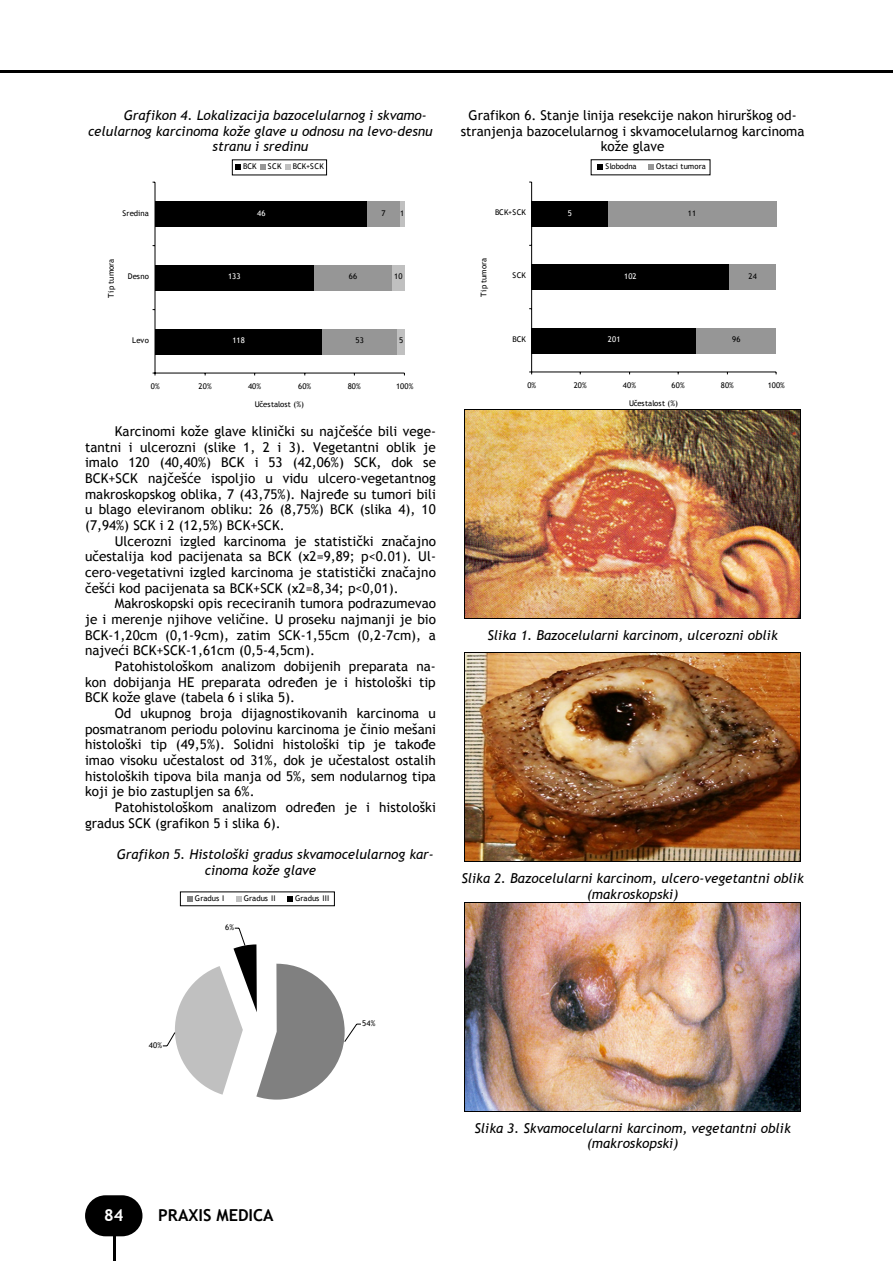
<style>
.page{position:relative;width:893px;height:1263px;background:#fff}
.page>*{position:absolute;margin:0;border:0;box-sizing:border-box;transform-origin:0 0}
.t1{font:700 16.5px "Trebuchet MS";color:#000}
.t2{font:700 16.5px "Trebuchet MS";color:#fff}
.t3{font:13.5px/15.6px "Trebuchet MS";color:#000;text-align:center}
.t4{font:italic 13.5px/15.6px "Trebuchet MS";color:#000;text-align:center}
.t5{font:7.8px "Trebuchet MS";letter-spacing:.01em;color:#000}
.t6{font:7.8px "Trebuchet MS";letter-spacing:.015em;color:#fff}
</style>
<div class="page">
<div style="left:85px;top:1195px;width:57px;height:41px;background:#000;border-radius:21px"></div>
<hr style="left:113px;top:1235px;width:2px;height:26px;background:#000">
<hr style="left:0;top:70px;width:893px;height:2px;background:#000">
<div style="left:155px;top:329px;width:167px;height:25px;background:#000"></div>
<div style="left:155px;top:265px;width:159px;height:26px;background:#000"></div>
<div style="left:155px;top:202px;width:213px;height:25px;background:#000"></div>
<div style="left:322px;top:329px;width:75px;height:25px;background:#969696"></div>
<div style="left:314px;top:265px;width:78px;height:26px;background:#969696"></div>
<div style="left:368px;top:202px;width:32px;height:25px;background:#969696"></div>
<div style="left:397px;top:329px;width:7px;height:25px;background:#c0c0c0"></div>
<div style="left:392px;top:265px;width:12px;height:26px;background:#c0c0c0"></div>
<hr style="left:400px;top:202px;width:4px;height:25px;background:#c0c0c0">
<hr style="left:155px;top:373px;width:249px;height:1px;background:#000">
<hr style="left:155px;top:182px;width:1px;height:191px;background:#000">
<svg style="left:235px;top:165px;width:6px;height:5px"></svg>
<svg style="left:260px;top:165px;width:6px;height:5px"></svg>
<svg style="left:285px;top:165px;width:5px;height:5px"></svg>
<svg style="left:163px;top:928px;width:198px;height:172px"></svg>
<svg style="left:187px;top:896px;width:5px;height:6px"></svg>
<svg style="left:236px;top:896px;width:5px;height:6px"></svg>
<svg style="left:287px;top:896px;width:6px;height:6px"></svg>
<div style="left:532px;top:328px;width:165px;height:25px;background:#000"></div>
<div style="left:532px;top:265px;width:197px;height:25px;background:#000"></div>
<div style="left:532px;top:201px;width:76px;height:26px;background:#000"></div>
<div style="left:697px;top:328px;width:79px;height:25px;background:#969696"></div>
<div style="left:729px;top:265px;width:47px;height:25px;background:#969696"></div>
<div style="left:608px;top:201px;width:168px;height:26px;background:#969696"></div>
<hr style="left:532px;top:372px;width:244px;height:1px;background:#000">
<hr style="left:531px;top:182px;width:1px;height:190px;background:#000">
<svg style="left:598px;top:165px;width:5px;height:5px"></svg>
<svg style="left:648px;top:165px;width:5px;height:5px"></svg>
<img style="left:465px;top:410px;width:335px;height:208px">
<hr style="left:464px;top:409px;width:337px;height:1px;background:#000">
<hr style="left:464px;top:410px;width:1px;height:208px;background:#000">
<hr style="left:800px;top:410px;width:1px;height:208px;background:#000">
<hr style="left:464px;top:618px;width:337px;height:1px;background:#000">
<img style="left:465px;top:653px;width:335px;height:208px">
<hr style="left:464px;top:652px;width:337px;height:1px;background:#000">
<hr style="left:464px;top:653px;width:1px;height:208px;background:#000">
<hr style="left:800px;top:653px;width:1px;height:208px;background:#000">
<hr style="left:464px;top:861px;width:337px;height:1px;background:#000">
<img style="left:465px;top:903px;width:335px;height:208px">
<hr style="left:464px;top:902px;width:337px;height:1px;background:#000">
<hr style="left:464px;top:903px;width:1px;height:208px;background:#000">
<hr style="left:800px;top:903px;width:1px;height:208px;background:#000">
<hr style="left:464px;top:1111px;width:337px;height:1px;background:#000">
<p class="t4" style="left:124px;top:107px;width:305px">Grafikon 4. Lokalizacija bazocelularnog i skvamo-</p>
<p class="t4" style="left:88px;top:123px;width:346px">celularnog karcinoma kože glave u odnosu na levo-desnu</p>
<p class="t4" style="left:212px;top:139px;width:97px">stranu i sredinu</p>
<p class="t3" style="left:461px;top:107px;width:345px">Grafikon 6. Stanje linija resekcije nakon hirurškog od&shy;stranjenja bazocelularnog i skvamocelularnog karcinoma kože glave</p>
<p class="t5" style="left:243px;top:162px;width:15px">BCK</p>
<p class="t5" style="left:268px;top:162px;width:15px">SCK</p>
<p class="t5" style="left:293px;top:162px;width:33px">BCK+SCK</p>
<p class="t5" style="left:605px;top:162px;width:33px">Slobodna</p>
<p class="t5" style="left:656px;top:162px;width:51px">Ostaci tumora</p>
<p class="t5" style="left:122px;top:209px;width:28px">Sredina</p>
<p class="t6" style="left:257px;top:209px;width:10px">46</p>
<p class="t5" style="left:382px;top:209px;width:6px">7</p>
<p class="t5" style="left:400px;top:209px;width:6px">1</p>
<p class="t5" style="left:495px;top:208px;width:32px">BCK+SCK</p>
<p class="t6" style="left:568px;top:208px;width:6px">5</p>
<p class="t5" style="left:688px;top:208px;width:10px">11</p>
<p class="t5" style="left:106px;top:298px;width:41px;rotate:-90deg">Tip tumora</p>
<p class="t5" style="left:128px;top:272px;width:23px">Desno</p>
<p class="t6" style="left:228px;top:272px;width:14px">133</p>
<p class="t5" style="left:349px;top:272px;width:10px">66</p>
<p class="t5" style="left:394px;top:272px;width:10px">10</p>
<p class="t5" style="left:479px;top:297px;width:41px;rotate:-90deg">Tip tumora</p>
<p class="t5" style="left:512px;top:271px;width:15px">SCK</p>
<p class="t6" style="left:624px;top:272px;width:14px">102</p>
<p class="t5" style="left:748px;top:272px;width:10px">24</p>
<p class="t5" style="left:132px;top:335px;width:18px">Levo</p>
<p class="t6" style="left:232px;top:336px;width:14px">118</p>
<p class="t5" style="left:355px;top:336px;width:10px">53</p>
<p class="t5" style="left:399px;top:336px;width:6px">5</p>
<p class="t5" style="left:512px;top:334px;width:15px">BCK</p>
<p class="t6" style="left:608px;top:335px;width:14px">201</p>
<p class="t5" style="left:732px;top:335px;width:10px">96</p>
<p class="t5" style="left:151px;top:381px;width:10px">0%</p>
<p class="t5" style="left:199px;top:381px;width:15px">20%</p>
<p class="t5" style="left:248px;top:381px;width:15px">40%</p>
<p class="t5" style="left:298px;top:381px;width:15px">60%</p>
<p class="t5" style="left:348px;top:381px;width:15px">80%</p>
<p class="t5" style="left:396px;top:381px;width:19px">100%</p>
<p class="t5" style="left:527px;top:380px;width:10px">0%</p>
<p class="t5" style="left:574px;top:380px;width:15px">20%</p>
<p class="t5" style="left:623px;top:380px;width:15px">40%</p>
<p class="t5" style="left:671px;top:380px;width:15px">60%</p>
<p class="t5" style="left:721px;top:380px;width:15px">80%</p>
<p class="t5" style="left:768px;top:380px;width:19px">100%</p>
<p class="t5" style="left:255px;top:399px;width:51px">Učestalost (%)</p>
<p class="t5" style="left:629px;top:398px;width:51px">Učestalost (%)</p>
<p class="t3" style="left:115px;top:423px;width:323px">Karcinomi kože glave klinički su najčešće bili vege-</p>
<p class="t3" style="left:85px;top:439px;width:352px">tantni i ulcerozni (slike 1, 2 i 3). Vegetantni oblik je</p>
<p class="t3" style="left:85px;top:455px;width:352px">imalo 120 (40,40%) BCK i 53 (42,06%) SCK, dok se</p>
<p class="t3" style="left:85px;top:470px;width:352px">BCK+SCK najčešće ispoljio u vidu ulcero-vegetantnog</p>
<p class="t3" style="left:85px;top:486px;width:352px">makroskopskog oblika, 7 (43,75%). Najređe su tumori bili</p>
<p class="t3" style="left:85px;top:502px;width:352px">u blago eleviranom obliku: 26 (8,75%) BCK (slika 4), 10</p>
<p class="t3" style="left:85px;top:517px;width:201px">(7,94%) SCK i 2 (12,5%) BCK+SCK.</p>
<p class="t3" style="left:115px;top:533px;width:323px">Ulcerozni izgled karcinoma je statistički značajno</p>
<p class="t3" style="left:85px;top:549px;width:352px">učestalija kod pacijenata sa BCK (χ2=9,89; p&lt;0.01). Ul-</p>
<p class="t3" style="left:85px;top:564px;width:352px">cero-vegetativni izgled karcinoma je statistički značajno</p>
<p class="t3" style="left:85px;top:580px;width:315px">češći kod pacijenata sa BCK+SCK (χ2=8,34; p&lt;0,01).</p>
<p class="t3" style="left:115px;top:596px;width:323px">Makroskopski opis receciranih tumora podrazumevao</p>
<p class="t3" style="left:85px;top:611px;width:352px">je i merenje njihove veličine. U proseku najmanji je bio</p>
<p class="t3" style="left:85px;top:627px;width:352px">BCK-1,20cm (0,1-9cm), zatim SCK-1,55cm (0,2-7cm), a</p>
<p class="t3" style="left:85px;top:643px;width:231px">najveći BCK+SCK-1,61cm (0,5-4,5cm).</p>
<p class="t3" style="left:115px;top:658px;width:322px">Patohistološkom analizom dobijenih preparata na-</p>
<p class="t3" style="left:85px;top:674px;width:352px">kon dobijanja HE preparata određen je i histološki tip</p>
<p class="t3" style="left:85px;top:690px;width:212px">BCK kože glave (tabela 6 i slika 5).</p>
<p class="t3" style="left:115px;top:705px;width:322px">Od ukupnog broja dijagnostikovanih karcinoma u</p>
<p class="t3" style="left:85px;top:721px;width:352px">posmatranom periodu polovinu karcinoma je činio mešani</p>
<p class="t3" style="left:85px;top:737px;width:352px">histološki tip (49,5%). Solidni histološki tip je takođe</p>
<p class="t3" style="left:85px;top:752px;width:352px">imao visoku učestalost od 31%, dok je učestalost ostalih</p>
<p class="t3" style="left:85px;top:768px;width:352px">histoloških tipova bila manja od 5%, sem nodularnog tipa</p>
<p class="t3" style="left:85px;top:784px;width:171px">koji je bio zastupljen sa 6%.</p>
<p class="t3" style="left:115px;top:800px;width:322px">Patohistološkom analizom određen je i histološki</p>
<p class="t3" style="left:85px;top:815px;width:197px">gradus SCK (grafikon 5 i slika 6).</p>
<p class="t4" style="left:205px;top:847px;width:230px;text-align:left;text-indent:-88px">Grafikon 5. Histološki gradus skvamocelularnog kar&shy;cinoma kože glave</p>
<p class="t5" style="left:195px;top:894px;width:31px">Gradus I</p>
<p class="t5" style="left:244px;top:894px;width:33px">Gradus II</p>
<p class="t5" style="left:295px;top:894px;width:36px">Gradus III</p>
<p class="t4" style="left:487px;top:627px;width:292px">Slika 1. Bazocelularni karcinom, ulcerozni oblik</p>
<p class="t4" style="left:461px;top:870px;width:344px">Slika 2. Bazocelularni karcinom, ulcero-vegetantni oblik (makroskopski)</p>
<p class="t5" style="left:225px;top:923px;width:10px">6%</p>
<p class="t5" style="left:149px;top:1040px;width:15px">40%</p>
<p class="t2" style="left:104px;top:1205px;width:21px">84</p>
<p class="t1" style="left:158px;top:1205px;width:117px">PRAXIS MEDICA</p>
<p class="t5" style="left:362px;top:1019px;width:15px">54%</p>
<p class="t4" style="left:474px;top:1120px;width:318px">Slika 3. Skvamocelularni karcinom, vegetantni oblik (makroskopski)</p>
</div>
